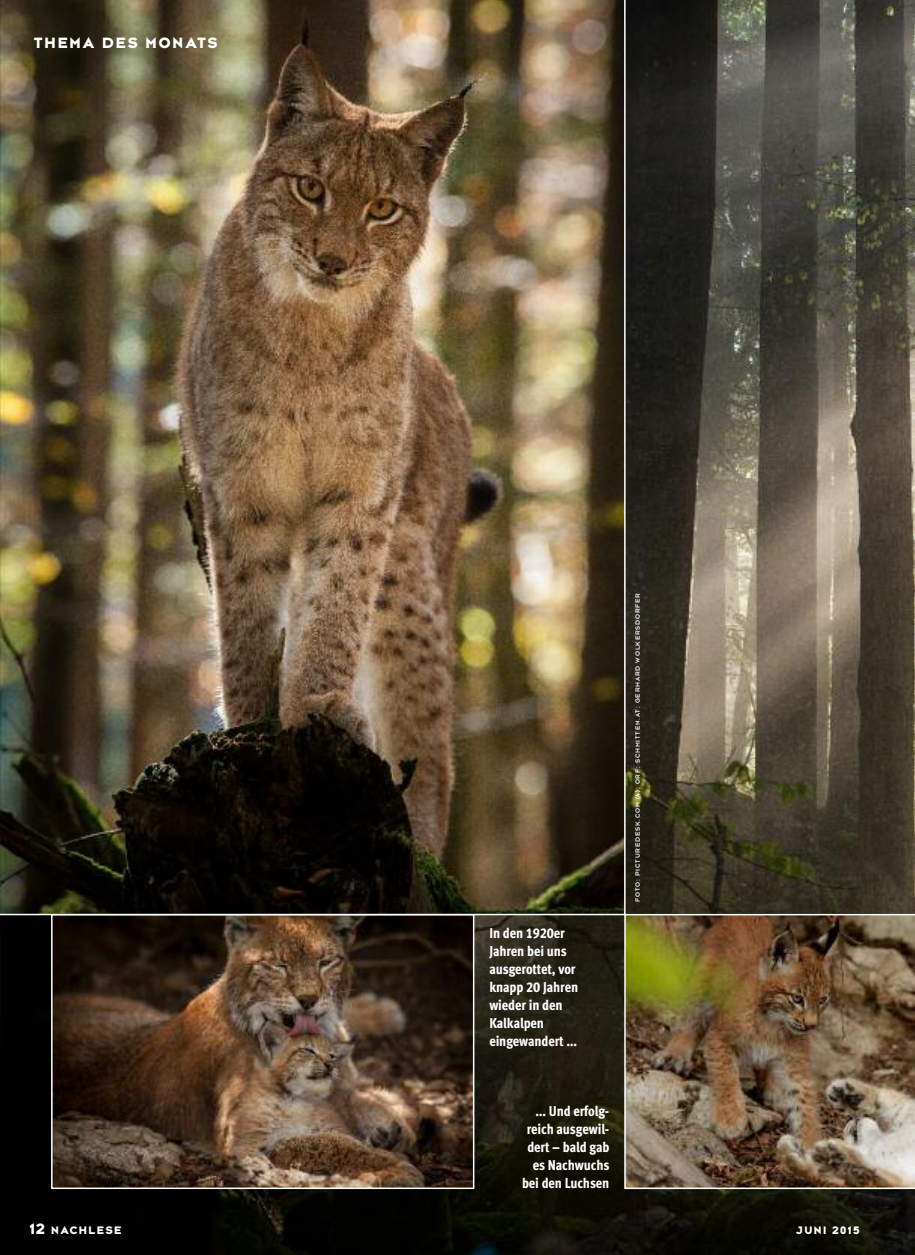
<style>
.page{position:relative;width:915px;height:1255px;background:#fff}
.page>*{position:absolute;margin:0;border:0;box-sizing:border-box;transform-origin:0 0}
.t1{font:16.5px "Bonn Bold Caps";letter-spacing:.125em;color:#fff}
.t2{font:14.25px/18px "Meta Cond Extra Bold LF";letter-spacing:-.01em;color:#fff}
.t3{font:12px "Bonn Bold Caps";letter-spacing:.125em;color:#fff}
.t4{font:6.75px "Bonn Book Caps";letter-spacing:.125em;color:#fff}
.s1{font-size:16.5px}
</style>
<div class="page">
<img style="left:0;top:0;width:914px;height:1254px">
<img style="left:54px;top:916px;width:417px;height:269px">
<div style="left:51px;top:913px;width:423px;height:275px;border:2px solid #fff"></div>
<img style="left:0;top:0;width:625px;height:915px">
<img style="left:624px;top:913px;width:290px;height:275px">
<p class="t1" style="left:34px;top:33px;width:185px">THEMA DES MONATS</p>
<p class="t2" style="left:489px;top:925px;width:90px">In den 1920er<br>Jahren bei uns ausgerottet, vor knapp 20 Jahren wieder in den<br>Kalkalpen eingewandert …</p>
<p class="t2" style="left:522px;top:1103px;width:89px;text-align:right">… Und erfolg&shy;reich ausgewil&shy;dert – bald gab es Nachwuchs bei den Luchsen</p>
<p class="t4" style="left:633px;top:902px;width:310px;rotate:-90deg">FOTO: PICTUREDESK.COM (4); ORF; SCHMITTEN.AT; GERHARD WOLKERSDORFER</p>
<p class="t3" style="left:30px;top:1222px;width:93px"><span class="s1">12</span> NACHLESE</p>
<p class="t3" style="left:795px;top:1223px;width:65px">JUNI 2015</p>
</div>
